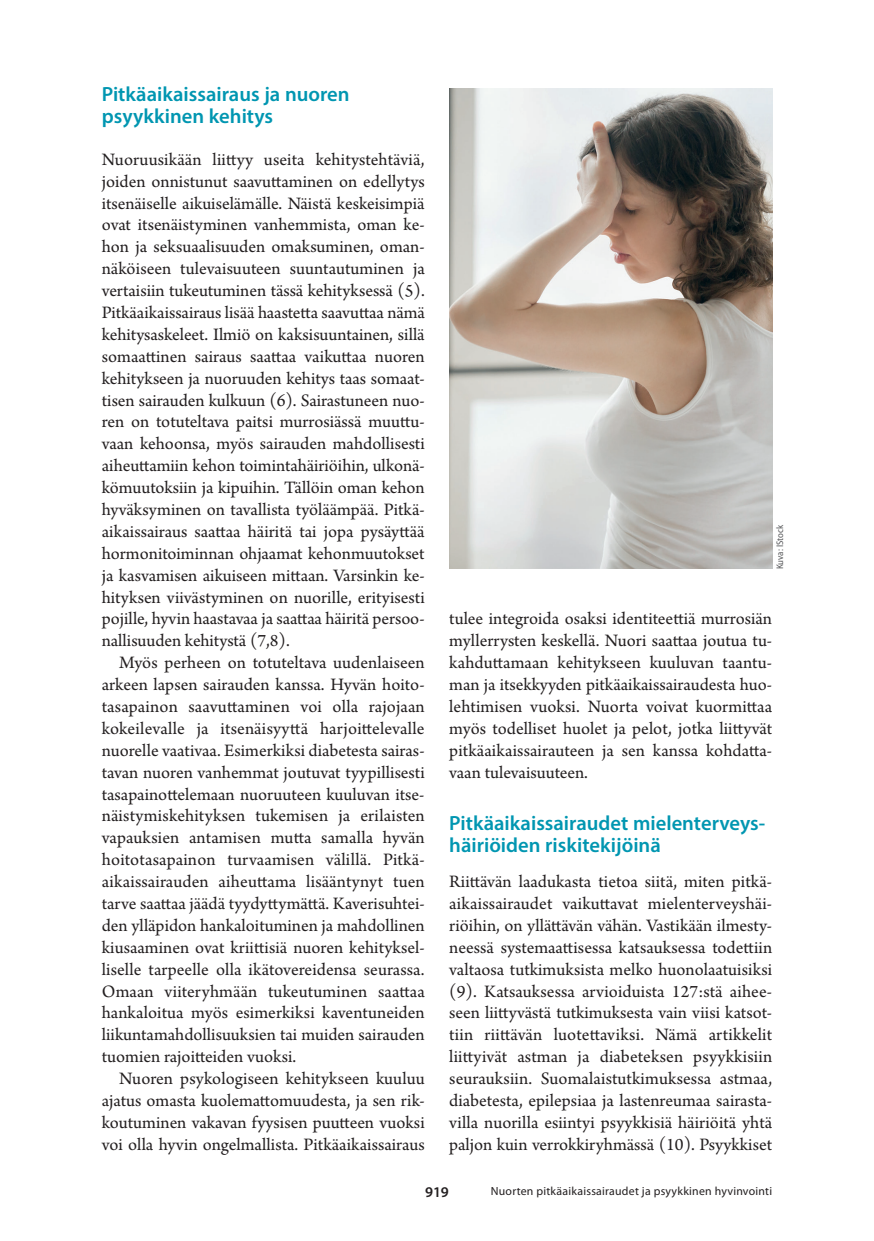
<style>
.page{position:relative;width:874px;height:1241px;background:#fff}
.page>*{position:absolute;margin:0;border:0;box-sizing:border-box;transform-origin:0 0}
.v1{font:600 20.65px/21.9px "Myriad Pro";color:#0096b1}
.l_ei_sis{font:18.38px/21.9px "Arno Pro";color:#231f20;text-align:justify}
.t1{font:600 14.88px "Myriad Pro";color:#231f20}
.Ala{font:11.9px "Myriad Pro";letter-spacing:.02em;color:#231f20}
.kt{font:semi-condensed 9.62px "Myriad Pro";color:#57585a}
</style>
<div class="page">
<img style="left:449px;top:88px;width:322px;height:481px">
<p class="v1" style="left:102px;top:83px;width:249px">Pitkäaikaissairaus ja nuoren psyykkinen kehitys</p>
<p class="l_ei_sis" style="left:102px;top:149px;width:324px">Nuoruusikään liittyy useita kehitystehtäviä, joiden onnistunut saavuttaminen on edellytys itsenäiselle aikuiselämälle. Näistä keskeisimpiä ovat itsenäistyminen vanhemmista, oman ke&shy;hon ja seksuaalisuuden omaksuminen, oman&shy;näköiseen tulevaisuuteen suuntautuminen ja vertaisiin tukeutuminen tässä kehityksessä (5).<br>Pitkäaikaissairaus lisää haastetta saavuttaa nämä kehitysaskeleet. Ilmiö on kaksisuuntainen, sillä somaattinen sairaus saattaa vaikuttaa nuoren kehitykseen ja nuoruuden kehitys taas somaat&shy;tisen sairauden kulkuun (6). Sairastuneen nuo&shy;ren on totuteltava paitsi murrosiässä muuttu&shy;vaan kehoonsa, myös sairauden mahdollisesti aiheuttamiin kehon toimintahäiriöihin, ulkonä&shy;kömuutoksiin ja kipuihin. Tällöin oman kehon hyväksyminen on tavallista työläämpää. Pitkä&shy;aikaissairaus saattaa häiritä tai jopa pysäyttää hormonitoiminnan ohjaamat kehonmuutokset ja kasvamisen aikuiseen mittaan. Varsinkin ke&shy;hityksen viivästyminen on nuorille, erityisesti pojille, hyvin haastavaa ja saattaa häiritä persoo&shy;nallisuuden kehitystä (7,8).</p>
<p class="l_ei_sis" style="left:102px;top:652px;width:324px;text-indent:17px">Myös perheen on totuteltava uudenlaiseen arkeen lapsen sairauden kanssa. Hyvän hoito&shy;tasapainon saavuttaminen voi olla rajojaan kokeilevalle ja itsenäisyyttä harjoittelevalle nuorelle vaativaa. Esimerkiksi diabetesta sairas&shy;tavan nuoren vanhemmat joutuvat tyypillisesti tasapainottelemaan nuoruuteen kuuluvan itse&shy;näistymiskehityksen tukemisen ja erilaisten vapauksien antamisen mutta samalla hyvän hoitotasapainon turvaamisen välillä. Pitkä&shy;aikaissairauden aiheuttama lisääntynyt tuen tarve saattaa jäädä tyydyttymättä. Kaverisuhtei&shy;den ylläpidon hankaloituminen ja mahdollinen kiusaaminen ovat kriittisiä nuoren kehityksel&shy;liselle tarpeelle olla ikätovereidensa seurassa.<br>Omaan viiteryhmään tukeutuminen saattaa hankaloitua myös esimerkiksi kaventuneiden liikuntamahdollisuuksien tai muiden sairauden tuomien rajoitteiden vuoksi.</p>
<p class="l_ei_sis" style="left:102px;top:1068px;width:324px;text-indent:17px">Nuoren psykologiseen kehitykseen kuuluu ajatus omasta kuolemattomuudesta, ja sen rik&shy;koutuminen vakavan fyysisen puutteen vuoksi voi olla hyvin ongelmallista. Pitkäaikaissairaus</p>
<p class="kt" style="left:773px;top:569px;width:46px;rotate:-90deg">Kuva: IStock</p>
<p class="l_ei_sis" style="left:449px;top:609px;width:324px">tulee integroida osaksi identiteettiä murrosiän myllerrysten keskellä. Nuori saattaa joutua tu&shy;kahduttamaan kehitykseen kuuluvan taantu&shy;man ja itsekkyyden pitkäaikaissairaudesta huo&shy;lehtimisen vuoksi. Nuorta voivat kuormittaa myös todelliset huolet ja pelot, jotka liittyvät pitkäaikaissairauteen ja sen kanssa kohdatta&shy;vaan tulevaisuuteen.</p>
<p class="v1" style="left:449px;top:811px;width:317px">Pitkäaikaissairaudet mielenterveys&shy;häiriöiden riskitekijöinä</p>
<p class="l_ei_sis" style="left:449px;top:871px;width:324px">Riittävän laadukasta tietoa siitä, miten pitkä&shy;aikaissairaudet vaikuttavat mielenterveyshäi&shy;riöihin, on yllättävän vähän. Vastikään ilmesty&shy;neessä systemaattisessa katsauksessa todettiin valtaosa tutkimuksista melko huonolaatuisiksi (9). Katsauksessa arvioiduista 127:stä aihee&shy;seen liittyvästä tutkimuksesta vain viisi katsot&shy;tiin riittävän luotettaviksi. Nämä artikkelit liittyivät astman ja diabeteksen psyykkisiin seurauksiin. Suomalaistutkimuksessa astmaa, diabetesta, epilepsiaa ja lastenreumaa sairasta&shy;villa nuorilla esiintyi psyykkisiä häiriöitä yhtä paljon kuin verrokkiryhmässä (10). Psyykkiset</p>
<p class="Ala" style="left:490px;top:1183px;width:283px">Nuorten pitkäaikaissairaudet ja psyykkinen hyvinvointi</p>
<p class="t1" style="left:425px;top:1182px;width:25px">919</p>
</div>
